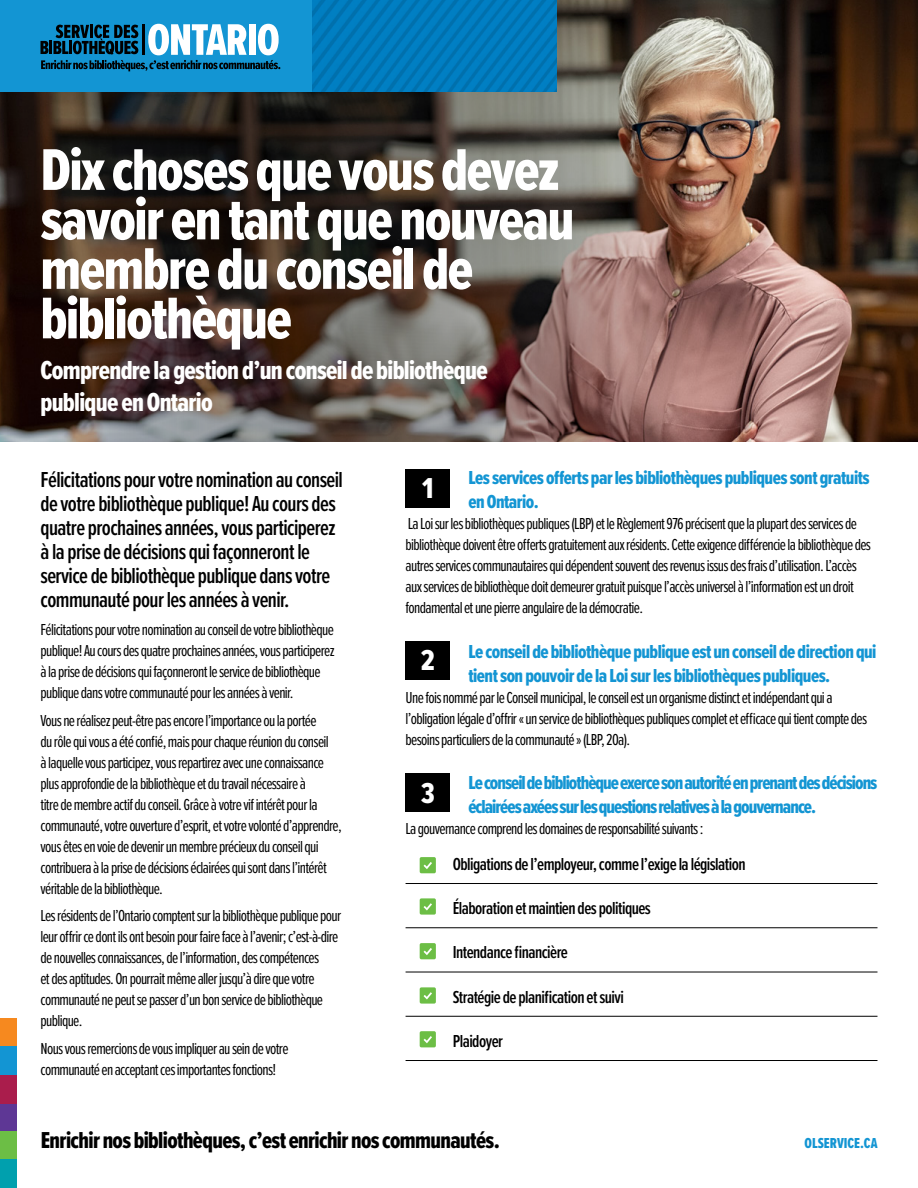
<style>
.page{position:relative;width:918px;height:1188px;background:#fff}
.page>*{position:absolute;margin:0;border:0;box-sizing:border-box;transform-origin:0 0}
.t1{font:60.9px/49.5px "Proxima Nova Ex Cn Extrabld";letter-spacing:-.025em;color:#fff}
.t2{font:29.85px "Proxima Nova Ex Cn Extrabld";color:#fff}
.t3{font:27px/32.4px "Proxima Nova Ex Cn Extrabld";letter-spacing:-.025em;color:#fff}
.t4{font:23.85px "Proxima Nova Ex Cn Extrabld";letter-spacing:-.025em;color:#000}
.t5{font:600 22.5px/24px "Proxima Nova Ex Cn";letter-spacing:-.025em;color:#000}
.t6{font:19.5px/24px "Proxima Nova Ex Cn Extrabld";letter-spacing:-.025em;color:#1395d3}
.t7{font:19.5px/24px "Proxima Nova Ex Cn Extrabld";letter-spacing:-.05em;color:#1395d3}
.t8{font:600 18px "Proxima Nova Ex Cn";letter-spacing:-.03em;color:#000}
.t9{font:16.5px/21px "Proxima Nova Ex Cn";letter-spacing:-.04em;color:#000}
.t10{font:15px "Proxima Nova Ex Cn Extrabld";color:#1395d3}
</style>
<div class="page">
<div style="left:0;top:1019px;width:17px;height:28px;background:#f6891f"></div>
<div style="left:0;top:1103px;width:17px;height:29px;background:#5e3795"></div>
<div style="left:0;top:1047px;width:17px;height:28px;background:#1395d3"></div>
<div style="left:0;top:1132px;width:17px;height:28px;background:#6cbe45"></div>
<div style="left:0;top:1075px;width:17px;height:28px;background:#aa1d4c"></div>
<div style="left:0;top:1160px;width:17px;height:28px;background:#00a0ae"></div>
<img style="left:0;top:0;width:918px;height:442px">
<hr style="left:406px;top:883px;width:472px;height:1px;background:#000">
<hr style="left:406px;top:928px;width:472px;height:1px;background:#000">
<hr style="left:406px;top:972px;width:472px;height:1px;background:#000">
<hr style="left:406px;top:1016px;width:472px;height:1px;background:#000">
<hr style="left:406px;top:1060px;width:472px;height:1px;background:#000">
<div style="left:406px;top:469px;width:44px;height:39px;background:#000"></div>
<div style="left:406px;top:641px;width:44px;height:39px;background:#000"></div>
<div style="left:406px;top:773px;width:44px;height:39px;background:#000"></div>
<div style="left:0;top:0;width:557px;height:92px;background:#1395d3"></div>
<img style="left:312px;top:0;width:245px;height:92px">
<svg style="left:420px;top:857px;width:16px;height:16px"></svg>
<svg style="left:420px;top:898px;width:16px;height:17px"></svg>
<svg style="left:420px;top:943px;width:16px;height:16px"></svg>
<svg style="left:420px;top:987px;width:16px;height:17px"></svg>
<svg style="left:420px;top:1031px;width:16px;height:16px"></svg>
<svg style="left:41px;top:24px;width:239px;height:47px"></svg>
<h1 class="t1" style="left:40px;top:144px;width:535px">Dix choses que vous devez savoir en tant que nouveau membre du conseil de bibliothèque</h1>
<h3 class="t3" style="left:40px;top:353px;width:449px">Comprendre la gestion d’un conseil de bibliothèque publique en Ontario</h3>
<p class="t5" style="left:40px;top:467px;width:304px">Félicitations pour votre nomination au conseil de votre bibliothèque publique! Au cours des quatre prochaines années, vous participerez à la prise de décisions qui façonneront le service de bibliothèque publique dans votre communauté pour les années à venir.</p>
<p class="t9" style="left:40px;top:618px;width:296px">Félicitations pour votre nomination au conseil de votre bibliothèque publique! Au cours des quatre prochaines années, vous participerez à la prise de décisions qui façonneront le service de bibliothèque publique dans votre communauté pour les années à venir.</p>
<p class="t9" style="left:40px;top:709px;width:303px">Vous ne réalisez peut-être pas encore l’importance ou la portée<br>du rôle qui vous a été confié, mais pour chaque réunion du conseil<br>à laquelle vous participez, vous repartirez avec une connaissance plus approfondie de la bibliothèque et du travail nécessaire à<br>titre de membre actif du conseil. Grâce à votre vif intérêt pour la communauté, votre ouverture d’esprit, et votre volonté d’apprendre, vous êtes en voie de devenir un membre précieux du conseil qui contribuera à la prise de décisions éclairées qui sont dans l’intérêt véritable de la bibliothèque.</p>
<p class="t9" style="left:40px;top:905px;width:302px">Les résidents de l’Ontario comptent sur la bibliothèque publique pour leur offrir ce dont ils ont besoin pour faire face à l’avenir; c’est-à-dire de nouvelles connaissances, de l’information, des compétences<br>et des aptitudes. On pourrait même aller jusqu’à dire que votre communauté ne peut se passer d’un bon service de bibliothèque publique.</p>
<p class="t9" style="left:40px;top:1038px;width:250px">Nous vous remercions de vous impliquer au sein de votre communauté en acceptant ces importantes fonctions!</p>
<p class="t6" style="left:468px;top:465px;width:403px">Les services offerts par les bibliothèques publiques sont gratuits en Ontario.</p>
<p class="t9" style="left:406px;top:513px;width:467px">La Loi sur les bibliothèques publiques (LBP) et le Règlement 976 précisent que la plupart des services de bibliothèque doivent être offerts gratuitement aux résidents. Cette exigence différencie la bibliothèque des autres services communautaires qui dépendent souvent des revenus issus des frais d’utilisation. L’accès aux services de bibliothèque doit demeurer gratuit puisque l’accès universel à l’information est un droit fondamental et une pierre angulaire de la démocratie.</p>
<p class="t6" style="left:468px;top:639px;width:410px">Le conseil de bibliothèque publique est un conseil de direction qui tient son pouvoir de la Loi sur les bibliothèques publiques.</p>
<p class="t9" style="left:406px;top:686px;width:463px">Une fois nommé par le Conseil municipal, le conseil est un organisme distinct et indépendant qui a l’obligation légale d’offrir « un service de bibliothèques publiques complet et efficace qui tient compte des besoins particuliers de la communauté » (LBP, 20a).</p>
<p class="t7" style="left:468px;top:770px;width:411px">Le conseil de bibliothèque exerce son autorité en prenant des décisions éclairées axées sur les questions relatives à la gouvernance.</p>
<p class="t9" style="left:406px;top:817px;width:300px">La gouvernance comprend les domaines de responsabilité suivants :</p>
<p class="t8" style="left:453px;top:851px;width:294px">Obligations de l’employeur, comme l’exige la législation</p>
<p class="t8" style="left:453px;top:895px;width:200px">Élaboration et maintien des politiques</p>
<p class="t8" style="left:453px;top:939px;width:117px">Intendance financière</p>
<p class="t8" style="left:453px;top:983px;width:173px">Stratégie de planification et suivi</p>
<p class="t8" style="left:453px;top:1028px;width:52px">Plaidoyer</p>
<h2 class="t2" style="left:422px;top:467px;width:13px">1</h2>
<h2 class="t2" style="left:421px;top:639px;width:15px">2</h2>
<h2 class="t2" style="left:421px;top:771px;width:15px">3</h2>
<h3 class="t4" style="left:41px;top:1122px;width:461px">Enrichir nos bibliothèques, c’est enrichir nos communautés.</h3>
<p class="t10" style="left:805px;top:1132px;width:74px">OLSERVICE.CA</p>
</div>
